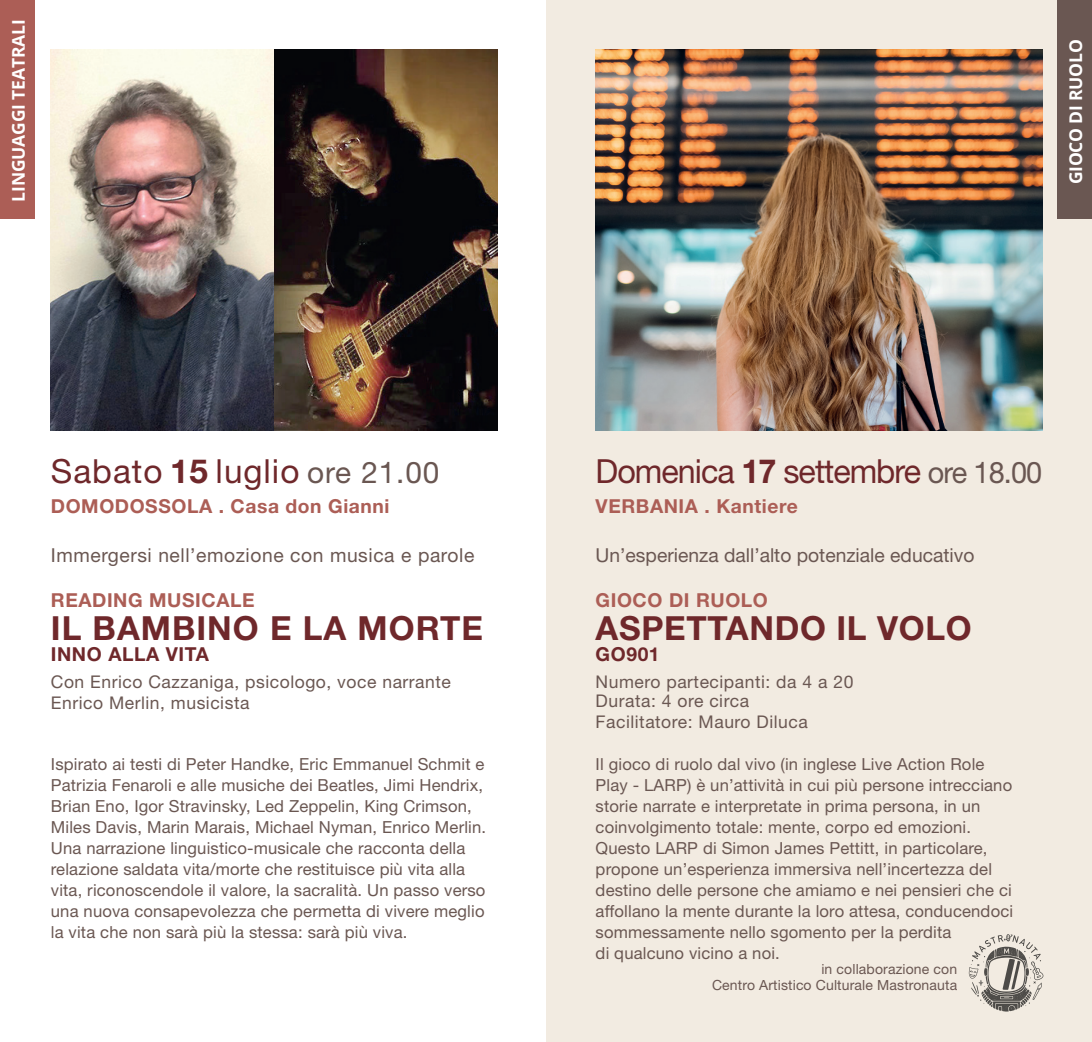
<style>
.page{position:relative;width:1092px;height:1042px;background:#fff}
.page>*{position:absolute;margin:0;border:0;box-sizing:border-box;transform-origin:0 0}
.t1{font:700 33.25px "Helvetica Neue LT Std";letter-spacing:.02em;color:#6f282b}
.t2{font:33.25px "Helvetica Neue LT Std";letter-spacing:-.03em;color:#6f282b}
.t3{font:33.25px "Helvetica Neue LT Std";letter-spacing:.03em;color:#6f282b}
.t4{font:700 19.25px "Helvetica Neue LT Std";letter-spacing:.03em;color:#ac5e56}
.t5{font:19.25px "Helvetica Neue LT Std";color:#6a5752}
.t6{font:19.25px "Helvetica Neue LT Std";letter-spacing:.03em;color:#6a5752}
.t7{font:700 19.25px "Helvetica Neue LT Std";letter-spacing:.03em;color:#6f282b}
.t8{font:17.5px/19.2px "Helvetica Neue LT Std";letter-spacing:.03em;color:#6a5752}
.t9{font:17.5px "Open Sans";letter-spacing:-.01em;color:#fff}
.t10{font:16.62px/21px "Helvetica Neue LT Std";letter-spacing:.01em;color:#6a5752}
.t11{font:14px/15.8px "Helvetica Neue LT Std";letter-spacing:.01em;color:#6a5752;text-align:right}
.s1{font-weight:700}
.s2{font-size:29.75px;color:#6a5752}
</style>
<div class="page">
<div style="left:546px;top:0;width:545px;height:1042px;background:#f2ebe1"></div>
<img style="left:51px;top:50px;width:446px;height:381px">
<img style="left:595px;top:50px;width:447px;height:381px">
<div style="left:1057px;top:0;width:34px;height:218px;background:#6a5752"></div>
<div style="left:0;top:0;width:35px;height:218px;background:#ac5e56"></div>
<svg style="left:968px;top:934px;width:75px;height:77px"></svg>
<p class="t9" style="left:6px;top:202px;width:184px;rotate:-90deg">LINGUAGGI TEATRALI</p>
<h1 class="t3" style="left:51px;top:451px;width:390px">Sabato <span class="s1">15</span> luglio <span class="s2">ore 21.00</span></h1>
<p class="t4" style="left:51px;top:494px;width:340px">DOMODOSSOLA . Casa don Gianni</p>
<p class="t6" style="left:51px;top:543px;width:425px">Immergersi nell’emozione con musica e parole</p>
<p class="t4" style="left:51px;top:588px;width:205px">READING MUSICALE</p>
<h1 class="t1" style="left:51px;top:608px;width:433px">IL BAMBINO E LA MORTE</h1>
<p class="t7" style="left:51px;top:643px;width:159px">INNO ALLA VITA</p>
<p class="t8" style="left:51px;top:671px;width:401px;line-height:21px">Con Enrico Cazzaniga, psicologo, voce narrante<br>Enrico Merlin, musicista</p>
<p class="t10" style="left:51px;top:753px;width:437px">Ispirato ai testi di Peter Handke, Eric Emmanuel Schmit e Patrizia Fenaroli e alle musiche dei Beatles, Jimi Hendrix, Brian Eno, Igor Stravinsky, Led Zeppelin, King Crimson, Miles Davis, Marin Marais, Michael Nyman, Enrico Merlin.<br>Una narrazione linguistico-musicale che racconta della relazione saldata vita/morte che restituisce più vita alla vita, riconoscendole il valore, la sacralità. Un passo verso una nuova consapevolezza che permetta di vivere meglio la vita che non sarà più la stessa: sarà più viva.</p>
<p class="t9" style="left:1063px;top:184px;width:147px;rotate:-90deg">GIOCO DI RUOLO</p>
<h1 class="t2" style="left:595px;top:451px;width:448px">Domenica <span class="s1">17</span> settembre <span class="s2">ore 18.00</span></h1>
<p class="t4" style="left:595px;top:494px;width:204px">VERBANIA . Kantiere</p>
<p class="t5" style="left:595px;top:543px;width:380px">Un’esperienza dall’alto potenziale educativo</p>
<p class="t4" style="left:595px;top:588px;width:174px">GIOCO DI RUOLO</p>
<h1 class="t1" style="left:595px;top:608px;width:377px">ASPETTANDO IL VOLO</h1>
<p class="t7" style="left:595px;top:643px;width:66px">GO901</p>
<p class="t8" style="left:595px;top:671px;width:259px">Numero partecipanti: da 4 a 20<br>Durata: 4 ore circa</p>
<p class="t8" style="left:595px;top:712px;width:214px">Facilitatore: Mauro Diluca</p>
<p class="t10" style="left:595px;top:753px;width:419px">Il gioco di ruolo dal vivo (in inglese Live Action Role Play - LARP) è un’attività in cui più persone intrecciano storie narrate e interpretate in prima persona, in un coinvolgimento totale: mente, corpo ed emozioni.<br>Questo LARP di Simon James Pettitt, in particolare, propone un’esperienza immersiva nell’incertezza del destino delle persone che amiamo e nei pensieri che ci affollano la mente durante la loro attesa, conducendoci sommessamente nello sgomento per la perdita<br>di qualcuno vicino a noi.</p>
<p class="t11" style="left:712px;top:961px;width:247px">in collaborazione con<br>Centro Artistico Culturale Mastronauta</p>
</div>
